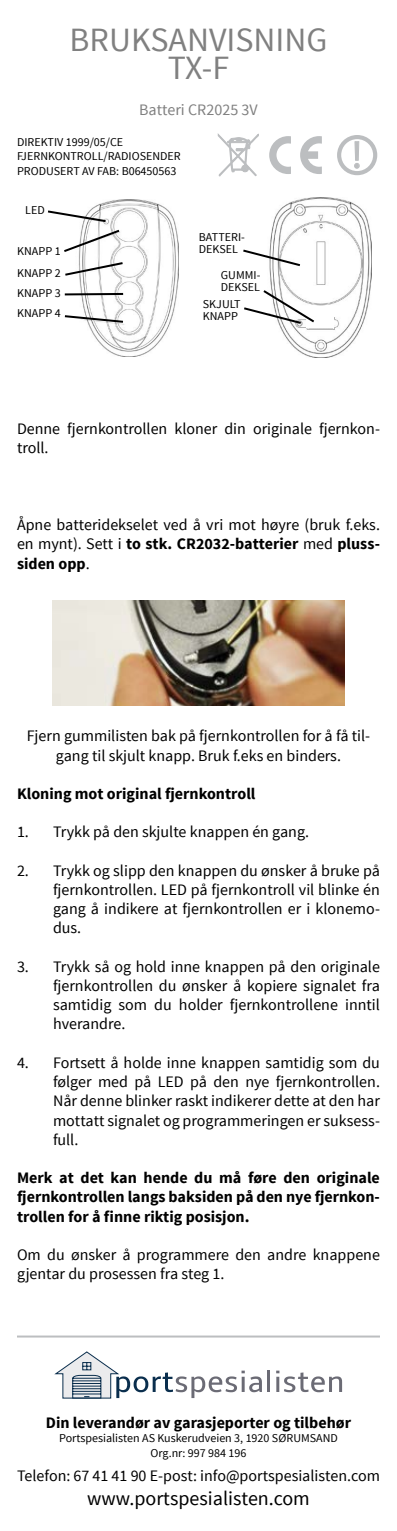
<style>
.page{position:relative;width:397px;height:1531px;background:#fff}
.page>*{position:absolute;margin:0;border:0;box-sizing:border-box;transform-origin:0 0}
.t1{font:38.6px "Myriad Pro";color:#bcbec0}
.t2{font:34px/28px "Source Sans Pro";color:#808080;text-align:center}
.t3{font:20px "Source Sans Pro";color:#000}
.t4{font:16px/19.2px "Source Sans Pro";color:#000;text-align:justify}
.t5{font:700 16px/19.2px "Source Sans Pro";color:#000;text-align:justify}
.t6{font:16px "Source Sans Pro";color:#808080}
.t7{font:12px/14.4px "Source Sans Pro";color:#000}
.s1{font-weight:700}
</style>
<div class="page">
<div style="left:337px;top:135px;width:40px;height:40px;border:4px solid #bcbec0;border-radius:50%"></div>
<div style="left:354px;top:141px;width:5px;height:20px;border:1px solid #bcbec0"></div>
<svg style="left:354px;top:163px;width:6px;height:6px"></svg>
<svg style="left:269px;top:136px;width:22px;height:38px"></svg>
<svg style="left:300px;top:136px;width:22px;height:38px"></svg>
<svg style="left:217px;top:133px;width:42px;height:44px"></svg>
<img style="left:64px;top:199px;width:115px;height:157px">
<svg style="left:48px;top:209px;width:74px;height:45px"></svg>
<svg style="left:64px;top:261px;width:61px;height:16px"></svg>
<hr style="left:65px;top:293px;width:58px;height:2px;background:#000">
<svg style="left:64px;top:314px;width:61px;height:10px"></svg>
<img style="left:269px;top:198px;width:102px;height:159px">
<svg style="left:243px;top:248px;width:59px;height:20px"></svg>
<img style="left:52px;top:601px;width:292px;height:105px">
<div style="left:307px;top:317px;width:27px;height:11px;background:#fff"></div>
<svg style="left:244px;top:288px;width:72px;height:37px"></svg>
<hr style="left:267px;top:1370px;width:3px;height:22px;background:#6b6b75">
<svg style="left:276px;top:1370px;width:66px;height:22px"></svg>
<svg style="left:54px;top:1351px;width:208px;height:47px"></svg>
<hr style="left:17px;top:1335px;width:363px;height:2px;background:#bcbec0">
<h2 class="t2" style="left:69px;top:27px;width:260px">BRUKSANVISNING<br>TX-F</h2>
<p class="t6" style="left:139px;top:100px;width:120px">Batteri CR2025 3V</p>
<p class="t7" style="left:17px;top:135px;width:165px">DIREKTIV 1999/05/CE<br>FJERNKONTROLL/RADIOSENDER<br>PRODUSERT AV FAB: B06450563</p>
<h1 class="t1" style="left:352px;top:131px;width:10px">!</h1>
<p class="t7" style="left:25px;top:203px;width:21px">LED</p>
<p class="t7" style="left:17px;top:244px;width:45px">KNAPP 1</p>
<p class="t7" style="left:17px;top:263px;width:45px;line-height:19.8px;text-align:justify">KNAPP 2<br>KNAPP 3<br>KNAPP 4</p>
<p class="t7" style="left:199px;top:231px;width:48px;line-height:12px">BATTERI-<br>DEKSEL</p>
<p class="t7" style="left:221px;top:269px;width:41px;line-height:12px">GUMMI-<br>DEKSEL</p>
<p class="t7" style="left:203px;top:299px;width:39px;line-height:12px">SKJULT<br>KNAPP</p>
<p class="t4" style="left:17px;top:419px;width:364px">Denne fjernkontrollen kloner din originale fjernkon&shy;troll.</p>
<p class="t4" style="left:17px;top:515px;width:364px">Åpne batteridekselet ved å vri mot høyre (bruk f.eks. en mynt). Sett i <span class="s1">to stk. CR2032-batterier</span> med <span class="s1">pluss&shy;siden opp</span>.</p>
<p class="t4" style="left:27px;top:727px;width:345px;text-align:center">Fjern gummilisten bak på fjernkontrollen for å få til&shy;gang til skjult knapp. Bruk f.eks en binders.</p>
<p class="t5" style="left:17px;top:785px;width:240px">Kloning mot original fjernkontroll</p>
<p class="t4" style="left:17px;top:823px;width:293px">1. Trykk på den skjulte knappen én gang.</p>
<p class="t4" style="left:53px;top:861px;width:328px;text-indent:-36px">2. Trykk og slipp den knappen du ønsker å bruke på fjernkontrollen. LED på fjernkontroll vil blinke én gang å indikere at fjernkontrollen er i klonemo&shy;dus.</p>
<p class="t4" style="left:53px;top:957px;width:328px;text-indent:-36px">3. Trykk så og hold inne knappen på den originale fjernkontrollen du ønsker å kopiere signalet fra samtidig som du holder fjernkontrollene inntil hverandre.</p>
<p class="t4" style="left:53px;top:1053px;width:328px;text-indent:-36px">4. Fortsett å holde inne knappen samtidig som du følger med på LED på den nye fjernkontrollen.<br>Når denne blinker raskt indikerer dette at den har mottatt signalet og programmeringen er suksess&shy;full.</p>
<p class="t5" style="left:17px;top:1169px;width:364px">Merk at det kan hende du må føre den originale fjernkontrollen langs baksiden på den nye fjernkon&shy;trollen for å finne riktig posisjon.</p>
<p class="t4" style="left:17px;top:1245px;width:364px">Om du ønsker å programmere den andre knappene gjentar du prosessen fra steg 1.</p>
<p class="t5" style="left:46px;top:1413px;width:307px">Din leverandør av garasjeporter og tilbehør</p>
<p class="t7" style="left:59px;top:1431px;width:280px;text-align:center">Portspesialisten AS Kuskerudveien 3, 1920 SØRUMSAND<br>Org.nr: 997 984 196</p>
<p class="t4" style="left:17px;top:1466px;width:364px">Telefon: 67 41 41 90 E-post: info@portspesialisten.com</p>
<p class="t3" style="left:87px;top:1486px;width:224px">www.portspesialisten.com</p>
</div>
